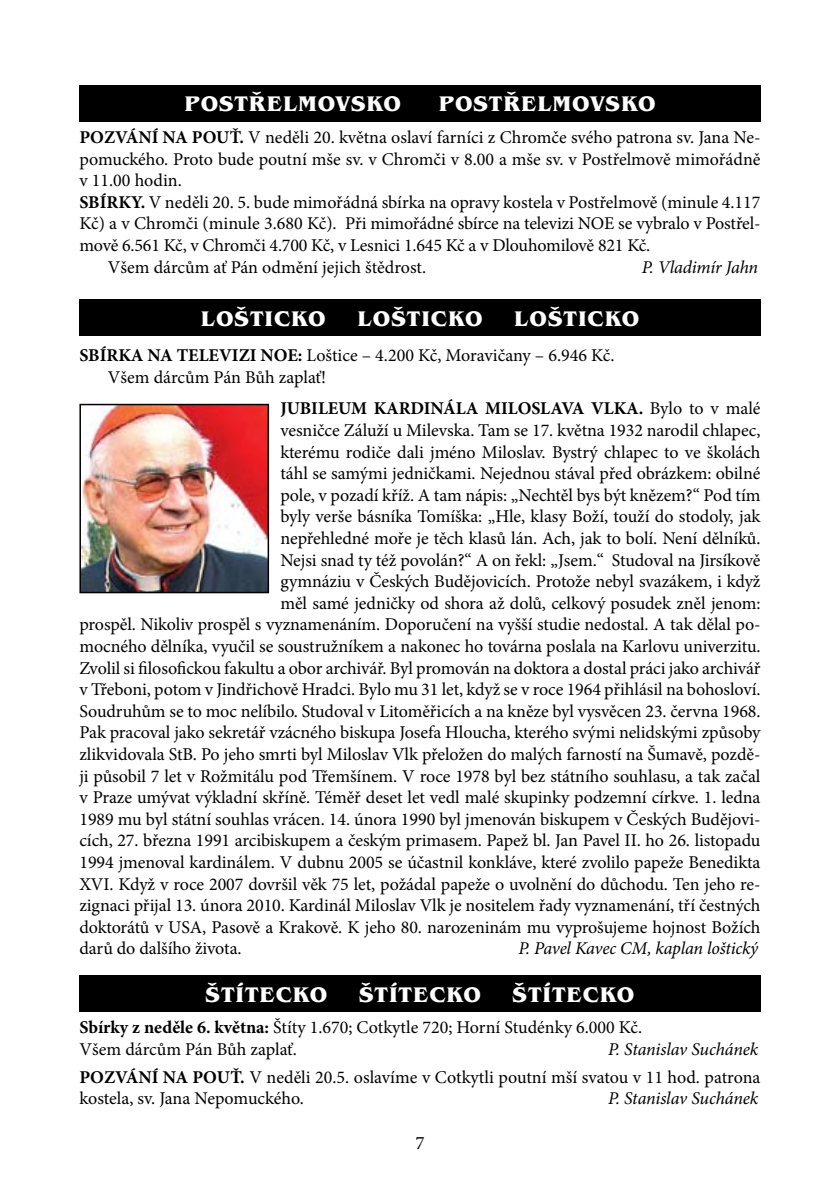
<style>
.page{position:relative;width:840px;height:1191px;background:#fff}
.page>*{position:absolute;margin:0;border:0;box-sizing:border-box;transform-origin:0 0}
.t1{font:700 21.8px "Benguiat Itc TOT";letter-spacing:.045em;color:#fff}
.t2{font:19px "Minion Pro";color:#000}
.t3{font:18px/21.6px "Minion Pro";letter-spacing:-.005em;color:#000}
.t4{font:italic 18px "Minion Pro";letter-spacing:-.015em;color:#000}
.t5{font:700 18px "Minion Pro";letter-spacing:-.005em;color:#000}
.s1{font-weight:700}
.s2{font-style:italic}
</style>
<div class="page">
<div style="left:79px;top:85px;width:681px;height:36px;background:#000"></div>
<div style="left:79px;top:299px;width:681px;height:36px;background:#000"></div>
<div style="left:79px;top:975px;width:681px;height:36px;background:#000"></div>
<img style="left:82px;top:407px;width:184px;height:183px">
<div style="left:79px;top:404px;width:190px;height:189px;border:2px solid #000"></div>
<p class="t1" style="left:184px;top:91px;width:218px">POSTŘELMOVSKO</p>
<p class="t1" style="left:438px;top:91px;width:218px">POSTŘELMOVSKO</p>
<p class="t3" style="left:79px;top:126px;width:682px"><span class="s1">POZVÁNÍ NA POUŤ.</span> V neděli 20. května oslaví farníci z Chromče svého patrona sv. Jana Ne-</p>
<p class="t3" style="left:79px;top:148px;width:682px">pomuckého. Proto bude poutní mše sv. v Chromči v 8.00 a mše sv. v Postřelmově mimořádně</p>
<p class="t3" style="left:79px;top:170px;width:104px">v 11.00 hodin.</p>
<p class="t3" style="left:79px;top:191px;width:682px"><span class="s1">SBÍRKY.</span> V neděli 20. 5. bude mimořádná sbírka na opravy kostela v Postřelmově (minule 4.117</p>
<p class="t3" style="left:79px;top:213px;width:682px">Kč) a v Chromči (minule 3.680 Kč). Při mimořádné sbírce na televizi NOE se vybralo v Postřel-</p>
<p class="t3" style="left:79px;top:234px;width:572px">mově 6.561 Kč, v Chromči 4.700 Kč, v Lesnici 1.645 Kč a v Dlouhomilově 821 Kč.</p>
<p class="t3" style="left:108px;top:256px;width:320px">Všem dárcům ať Pán odmění jejich štědrost.</p>
<p class="t4" style="left:641px;top:254px;width:118px">P. Vladimír Jahn</p>
<p class="t1" style="left:200px;top:306px;width:127px">LOŠTICKO</p>
<p class="t1" style="left:357px;top:306px;width:127px">LOŠTICKO</p>
<p class="t1" style="left:514px;top:306px;width:127px">LOŠTICKO</p>
<p class="t5" style="left:79px;top:343px;width:120px">SBÍRKA NA TELEVI</p>
<p class="t5" style="left:238px;top:343px;width:36px">ZI NOE</p>
<p class="t3" style="left:108px;top:345px;width:508px;text-indent:190px"><span class="s1">:</span> Loštice – 4.200 Kč, Moravičany – 6.946 Kč.<br>Všem dárcům Pán Bůh zaplať!</p>
<p class="t5" style="left:280px;top:396px;width:324px">JUBILEUM KARDINÁLA MILO SLAVA VLK</p>
<p class="t3" style="left:625px;top:398px;width:136px"><span class="s1">A.</span> Bylo to v malé</p>
<p class="t3" style="left:280px;top:419px;width:481px">vesničce Záluží u Milevska. Tam se 17. května 1932 narodil chlapec,</p>
<p class="t3" style="left:280px;top:441px;width:481px">kterému rodiče dali jméno Miloslav. Bystrý chlapec to ve školách</p>
<p class="t3" style="left:280px;top:462px;width:481px">táhl se samými jedničkami. Nejednou stával před obrázkem: obilné</p>
<p class="t3" style="left:280px;top:484px;width:481px">pole, v pozadí kříž. A tam nápis: „Nechtěl bys být knězem?“ Pod tím</p>
<p class="t3" style="left:280px;top:506px;width:481px">byly verše básníka Tomíška: „Hle, klasy Boží, touží do stodoly, jak</p>
<p class="t3" style="left:280px;top:527px;width:481px">nepřehledné moře je těch klasů lán. Ach, jak to bolí. Není dělníků.</p>
<p class="t3" style="left:280px;top:549px;width:481px">Nejsi snad ty též povolán?“ A on řekl: „Jsem.“ Studoval na Jirsíkově</p>
<p class="t3" style="left:280px;top:570px;width:481px">gymnáziu v Českých Budějovicích. Protože nebyl svazákem, i když</p>
<p class="t3" style="left:280px;top:592px;width:481px">měl samé jedničky od shora až dolů, celkový posudek zněl jenom:</p>
<p class="t3" style="left:79px;top:614px;width:682px">prospěl. Nikoliv prospěl s vyznamenáním. Doporučení na vyšší studie nedostal. A tak dělal po-</p>
<p class="t3" style="left:79px;top:635px;width:682px">mocného dělníka, vyučil se soustružníkem a nakonec ho továrna poslala na Karlovu univerzitu.</p>
<p class="t3" style="left:79px;top:657px;width:682px">Zvolil si filosofickou fakultu a obor archivář. Byl promován na doktora a dostal práci jako archivář</p>
<p class="t3" style="left:79px;top:678px;width:682px">v Třeboni, potom v Jindřichově Hradci. Bylo mu 31 let, když se v roce 1964 přihlásil na bohosloví.</p>
<p class="t3" style="left:79px;top:700px;width:682px">Soudruhům se to moc nelíbilo. Studoval v Litoměřicích a na kněze byl vysvěcen 23. června 1968.</p>
<p class="t3" style="left:79px;top:722px;width:682px">Pak pracoval jako sekretář vzácného biskupa Josefa Hloucha, kterého svými nelidskými způsoby</p>
<p class="t3" style="left:79px;top:743px;width:682px">zlikvidovala StB. Po jeho smrti byl Miloslav Vlk přeložen do malých farností na Šumavě, pozdě-</p>
<p class="t3" style="left:79px;top:765px;width:682px">ji působil 7 let v Rožmitálu pod Třemšínem. V roce 1978 byl bez státního souhlasu, a tak začal</p>
<p class="t3" style="left:79px;top:786px;width:682px">v Praze umývat výkladní skříně. Téměř deset let vedl malé skupinky podzemní církve. 1. ledna</p>
<p class="t3" style="left:79px;top:808px;width:682px">1989 mu byl státní souhlas vrácen. 14. února 1990 byl jmenován biskupem v Českých Budějovi-</p>
<p class="t3" style="left:79px;top:830px;width:682px">cích, 27. března 1991 arcibiskupem a českým primasem. Papež bl. Jan Pavel II. ho 26. listopadu</p>
<p class="t3" style="left:79px;top:851px;width:682px">1994 jmenoval kardinálem. V dubnu 2005 se účastnil konkláve, které zvolilo papeže Benedikta</p>
<p class="t3" style="left:79px;top:873px;width:682px">XVI. Když v roce 2007 dovršil věk 75 let, požádal papeže o uvolnění do důchodu. Ten jeho re-</p>
<p class="t3" style="left:79px;top:894px;width:682px">zignaci přijal 13. února 2010. Kardinál Miloslav Vlk je nositelem řady vyznamenání, tří čestných</p>
<p class="t3" style="left:79px;top:916px;width:682px">doktorátů v USA, Pasově a Krakově. K jeho 80. narozeninám mu vyprošujeme hojnost Božích</p>
<p class="t3" style="left:79px;top:938px;width:163px">darů do dalšího života.</p>
<p class="t4" style="left:518px;top:936px;width:241px">P. Pavel Kavec CM, kaplan loštický</p>
<p class="t1" style="left:205px;top:981px;width:123px">ŠTÍTECKO</p>
<p class="t1" style="left:359px;top:981px;width:123px">ŠTÍTECKO</p>
<p class="t1" style="left:512px;top:981px;width:123px">ŠTÍTECKO</p>
<p class="t3" style="left:79px;top:1016px;width:564px"><span class="s1">Sbírky z neděle 6. května:</span> Štíty 1.670; Cotkytle 720; Horní Studénky 6.000 Kč.<br>Všem dárcům Pán Bůh zaplať.</p>
<p class="t3" style="left:79px;top:1035px;width:682px;line-height:28px;text-align:right"><span class="s2">P. Stanislav Suchánek<br></span><span class="s1">POZVÁNÍ NA POUŤ.</span> V neděli 20.5. oslavíme v Cotkytli poutní mší svatou v 11 hod. patrona</p>
<p class="t3" style="left:79px;top:1087px;width:226px">kostela, sv. Jana Nepomuckého.</p>
<p class="t4" style="left:608px;top:1086px;width:151px">P. Stanislav Suchánek</p>
<p class="t2" style="left:415px;top:1130px;width:11px">7</p>
</div>
